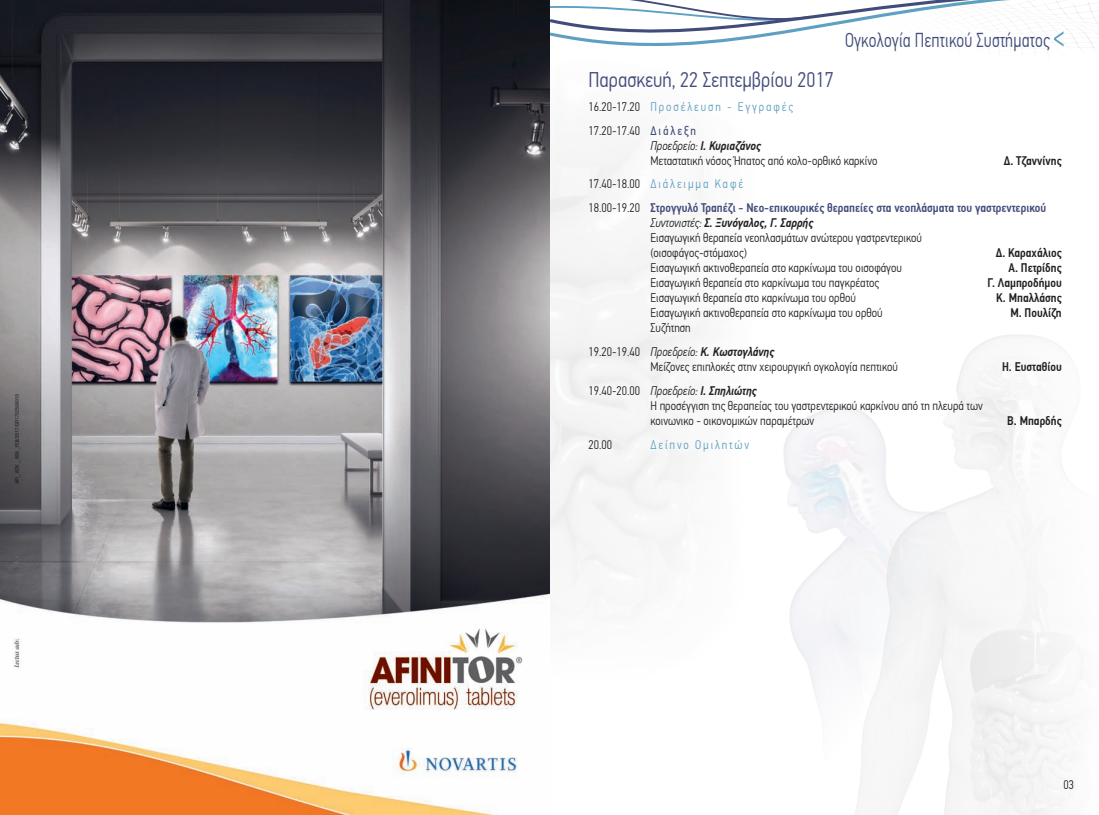
<style>
.page{position:relative;width:1099px;height:815px;background:#fff}
.page>*{position:absolute;margin:0;border:0;box-sizing:border-box;transform-origin:0 0}
.t1{font:300 21.25px "PF Din Text Cond Pro";color:#424c7b}
.t2{font:300 20.12px "PF Din Text Cond Pro";letter-spacing:.01em;color:#424c7b;scale:.9 1}
.t3{font:300 12.5px/15px "PF Din Text Cond Pro";color:#231f20}
.t4{font:500 12.5px/23.9px "PF Din Text Cond Pro";color:#424c7b}
.t5{font:500 12.5px "PF Din Text Cond Pro";color:#231f20}
.t6{font:300 12.5px/23.9px "PF Din Text Cond Pro";letter-spacing:.15em;color:#231f20}
.t7{font:300 12.5px "PF Din Text Cond Pro";letter-spacing:.15em;color:#5ea0c1}
.s1{color:#5ea0c1}
.s2{font-weight:400;color:#424c7b}
.s3{font-style:italic}
.s4{font-weight:500;font-style:italic}
.s5{font-weight:300;color:#231f20}
.s6{font-weight:300;color:#5ea0c1}
</style>
<div class="page">
<img style="left:783px;top:406px;width:69px;height:293px">
<div style="left:549px;top:71px;width:157px;height:524px;background:#f6f6f6"></div>
<svg style="left:549px;top:0;width:549px;height:71px"></svg>
<img style="left:0;top:0;width:549px;height:815px">
<h2 class="t2" style="left:845px;top:28px;width:229px">Ογκολογία Πεπτικού Συστήµατος</h2>
<h1 class="t1" style="left:588px;top:67px;width:247px">Παρασκευή, 22 Σεπτεμβρίου 2017</h1>
<p class="t6" style="left:588px;top:94px;width:206px">16.20-17.20 <span class="s1">Προσέλευση - Εγγραφές<br></span>17.20-17.40 <span class="s2">Διάλεξη</span></p>
<p class="t3" style="left:650px;top:138px;width:228px"><span class="s3">Προεδρείο:</span> <span class="s4">Ι. Κυριαζάνος<br></span>Μεταστατική νόσος Ήπατος από κολο-ορθικό καρκίνο</p>
<p class="t5" style="left:1003px;top:153px;width:59px">Δ. Τζαννίνης</p>
<p class="t4" style="left:588px;top:172px;width:459px"><span class="s5">17.40-18.00</span> <span class="s6">Διάλειμμα Καφέ<br></span><span class="s5">18.00-19.20</span> Στρογγυλό Τραπέζι - Νεο-επικουρικές θεραπείες στα νεοπλάσματα του γαστρεντερικού</p>
<p class="t3" style="left:650px;top:216px;width:273px"><span class="s3">Συντονιστές:</span> <span class="s4">Σ. Ξυνόγαλος, Γ. Σαρρής<br></span>Εισαγωγική θεραπεία νεοπλασμάτων ανώτερου γαστρεντερικού (οισοφάγος-στόμαχος)</p>
<p class="t5" style="left:995px;top:245px;width:67px">Δ. Καραχάλιος</p>
<p class="t3" style="left:650px;top:261px;width:253px">Εισαγωγική ακτινοθεραπεία στο καρκίνωμα του οισοφάγου</p>
<p class="t5" style="left:1008px;top:260px;width:55px">Α. Πετρίδης</p>
<p class="t3" style="left:650px;top:276px;width:230px">Εισαγωγική θεραπεία στο καρκίνωμα του παγκρέατος</p>
<p class="t5" style="left:987px;top:275px;width:76px">Γ. Λαμπροδήμου</p>
<p class="t3" style="left:650px;top:291px;width:207px">Εισαγωγική θεραπεία στο καρκίνωμα του ορθού</p>
<p class="t5" style="left:996px;top:290px;width:67px">Κ. Μπαλλάσης</p>
<p class="t3" style="left:650px;top:306px;width:234px">Εισαγωγική ακτινοθεραπεία στο καρκίνωμα του ορθού</p>
<p class="t5" style="left:1010px;top:305px;width:53px">Μ. Πουλίζη</p>
<p class="t3" style="left:588px;top:316px;width:187px;line-height:23.9px;text-indent:62px">Συζήτηση<br>19.20-19.40 <span class="s3">Προεδρείο:</span> <span class="s4">Κ. Κωστογλάνης</span></p>
<p class="t3" style="left:650px;top:359px;width:249px">Μείζονες επιπλοκές στην χειρουργική ογκολογία πεπτικού</p>
<p class="t5" style="left:1002px;top:359px;width:61px">Η. Ευσταθίου</p>
<p class="t3" style="left:650px;top:383px;width:334px;text-indent:-62px">19.40-20.00 <span class="s3">Προεδρείο:</span> <span class="s4">Ι. Σπηλιώτης<br></span>Η προσέγγιση της θεραπείας του γαστρεντερικού καρκίνου από τη πλευρά των κοινωνικο - οικονομικών παραμέτρων</p>
<p class="t5" style="left:1007px;top:413px;width:56px">Β. Μπαρδής</p>
<p class="t3" style="left:588px;top:437px;width:25px">20.00</p>
<p class="t7" style="left:650px;top:437px;width:100px">Δείπνο Ομιλητών</p>
<p class="t3" style="left:1063px;top:777px;width:12px">03</p>
</div>
